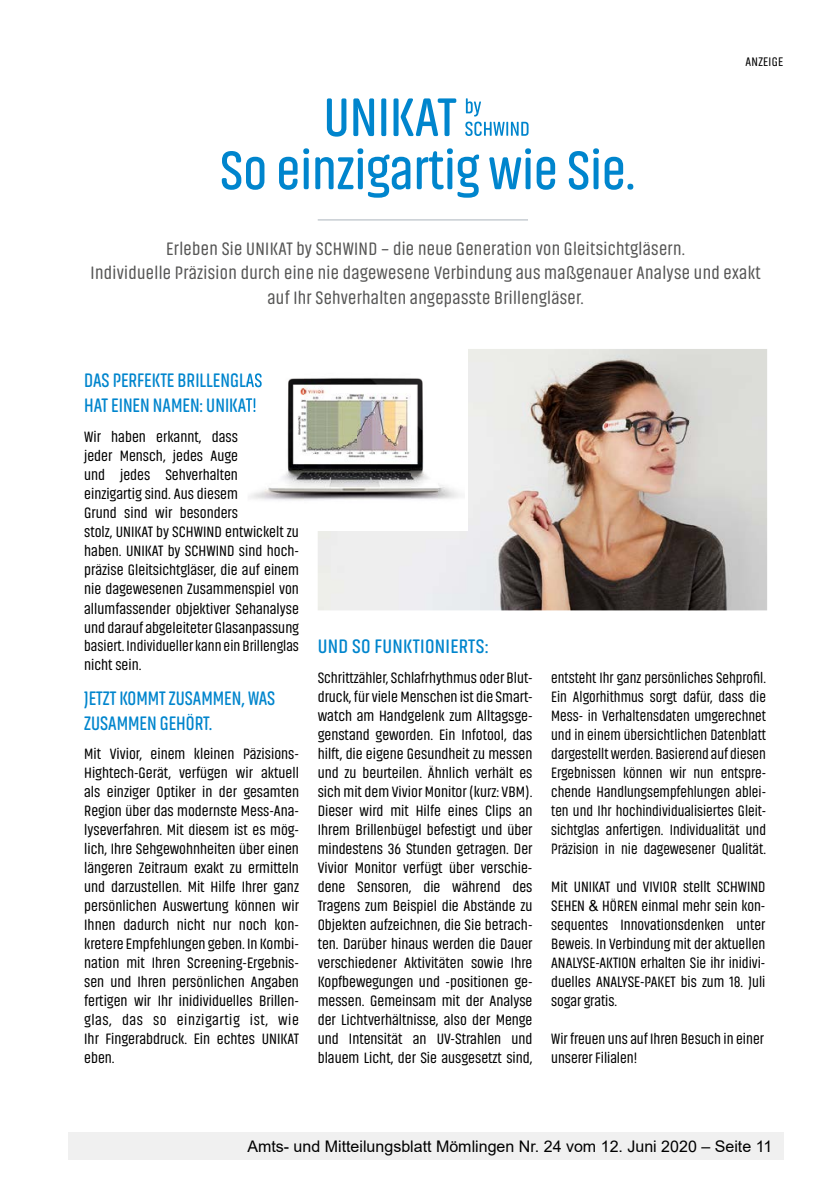
<style>
.page{position:relative;width:840px;height:1191px;background:#fff}
.page>*{position:absolute;margin:0;border:0;box-sizing:border-box;transform-origin:0 0}
.t1{font:600 55.6px "Akhand Soft";color:#0085cd}
.t2{font:600 20px/24.8px "Akhand Soft";color:#0085cd;scale:.93 1}
.t3{font:600 20px "Akhand Soft";color:#0085cd}
.t4{font:18.6px/24.8px "Akhand Soft";letter-spacing:.015em;color:#565655;text-align:center}
.t5{font:16px "Arial";color:#000}
.t6{font:15.4px/19px "Akhand Soft";color:#000;text-align:justify}
.t7{font:15.4px/19px "Akhand Soft";color:#000;text-align:justify;scale:.96 1}
.t8{font:12.8px "Akhand Soft";letter-spacing:.025em;color:#000}
.s1{font-family:"Helvetica Neue LT"}
</style>
<div class="page">
<div style="left:68px;top:1132px;width:714px;height:27px;background:#f0f0f0"></div>
<img style="left:318px;top:349px;width:448px;height:261px">
<div style="left:251px;top:330px;width:216px;height:201px;background:#fff"></div>
<img style="left:247px;top:378px;width:214px;height:123px">
<img style="left:247px;top:373px;width:4px;height:14px">
<img style="left:251px;top:373px;width:11px;height:14px">
<img style="left:247px;top:398px;width:4px;height:14px">
<img style="left:251px;top:398px;width:4px;height:14px">
<svg style="left:327px;top:98px;width:19px;height:39px"></svg>
<svg style="left:353px;top:98px;width:21px;height:38px"></svg>
<div style="left:381px;top:98px;width:5px;height:38px;background:#0085cd;border-radius:2px"></div>
<svg style="left:393px;top:98px;width:63px;height:38px"></svg>
<svg style="left:465px;top:98px;width:63px;height:38px"></svg>
<hr style="left:317px;top:219px;width:210px;height:2px;background:#c4cad0">
<h1 class="t1" style="left:220px;top:141px;width:417px">So einzigartig wie Sie.</h1>
<p class="t8" style="left:745px;top:55px;width:39px">ANZEIGE</p>
<p class="t4" style="left:90px;top:236px;width:671px">Erleben Sie UNIKAT by SCHWIND – die neue Generation von Gleitsichtgläsern.<br>Individuelle Präzision durch eine nie dagewesene Verbindung aus maßgenauer Analyse und exakt auf Ihr Sehverhalten angepasste Brillengläser.</p>
<p class="t2" style="left:84px;top:368px;width:193px">DAS PERFEKTE BRILLENGLAS<br>HAT EINEN NAMEN: UNIKAT!</p>
<p class="t6" style="left:84px;top:427px;width:155px">Wir haben erkannt, dass jeder Mensch, jedes Auge und jedes Sehverhalten einzigartig sind. Aus diesem Grund sind wir besonders</p>
<p class="t6" style="left:84px;top:523px;width:216px">stolz, UNIKAT by SCHWIND entwickelt zu haben. UNIKAT by SCHWIND sind hoch&shy;präzise Gleitsichtgläser, die auf einem nie dagewesenen Zusammenspiel von allumfassender objektiver Sehanalyse und darauf abgeleiteter Glasanpassung basiert. Individueller kann ein Brillenglas nicht sein.</p>
<p class="t2" style="left:84px;top:686px;width:207px">JETZT KOMMT ZUSAMMEN, WAS<br>ZUSAMMEN GEHÖRT.</p>
<p class="t6" style="left:84px;top:744px;width:216px">Mit Vivior, einem kleinen Päzisions-Hightech-Gerät, verfügen wir aktuell als einziger Optiker in der gesamten Region über das modernste Mess-Ana&shy;lyseverfahren. Mit diesem ist es mög&shy;lich, Ihre Sehgewohnheiten über einen längeren Zeitraum exakt zu ermitteln und darzustellen. Mit Hilfe Ihrer ganz persönlichen Auswertung können wir Ihnen dadurch nicht nur noch kon&shy;kretere Empfehlungen geben. In Kombi&shy;nation mit Ihren Screening-Ergebnis&shy;sen und Ihren persönlichen Angaben fertigen wir Ihr inidividuelles Brillen&shy;glas, das so einzigartig ist, wie Ihr Fingerabdruck. Ein echtes UNIKAT eben.</p>
<p class="t3" style="left:317px;top:636px;width:172px">UND SO FUNKTIONIERTS:</p>
<p class="t6" style="left:317px;top:668px;width:216px">Schrittzähler, Schlafrhythmus oder Blut&shy;druck, für viele Menschen ist die Smart&shy;watch am Handgelenk zum Alltagsge&shy;genstand geworden. Ein Infotool, das hilft, die eigene Gesundheit zu messen und zu beurteilen. Ähnlich verhält es sich mit dem Vivior Monitor (kurz: VBM).<br>Dieser wird mit Hilfe eines Clips an Ihrem Brillenbügel befestigt und über mindestens 36 Stunden getragen. Der Vivior Monitor verfügt über verschie&shy;dene Sensoren, die während des Tragens zum Beispiel die Abstände zu Objekten aufzeichnen, die Sie betrach&shy;ten. Darüber hinaus werden die Dauer verschiedener Aktivitäten sowie Ihre Kopfbewegungen und -positionen ge&shy;messen. Gemeinsam mit der Analyse der Lichtverhältnisse, also der Menge und Intensität an UV-Strahlen und blauem Licht, der Sie ausgesetzt sind,</p>
<p class="t7" style="left:551px;top:668px;width:225px">entsteht Ihr ganz persönliches Sehprofil.<br>Ein Algorhithmus sorgt dafür, dass die Mess- in Verhaltensdaten umgerechnet und in einem übersichtlichen Datenblatt dargestellt werden. Basierend auf diesen Ergebnissen können wir nun entspre&shy;chende Handlungsempfehlungen ablei&shy;ten und Ihr hochindividualisiertes Gleit&shy;sichtglas anfertigen. Individualität und Präzision in nie dagewesener Qualität.</p>
<p class="t6" style="left:551px;top:877px;width:215px">Mit UNIKAT und VIVIOR stellt SCHWIND SEHEN <span class="s1">&amp;</span> HÖREN einmal mehr sein kon&shy;sequentes Innovationsdenken unter Beweis. In Verbindung mit der aktuellen ANALYSE-AKTION erhalten Sie ihr inidivi&shy;duelles ANALYSE-PAKET bis zum 18. Juli sogar gratis.</p>
<p class="t6" style="left:551px;top:1029px;width:214px">Wir freuen uns auf Ihren Besuch in einer unserer Filialen!</p>
<p class="t5" style="left:247px;top:1135px;width:526px">Amts- und Mitteilungsblatt Mömlingen Nr. 24 vom 12. Juni 2020 – Seite 11</p>
</div>
